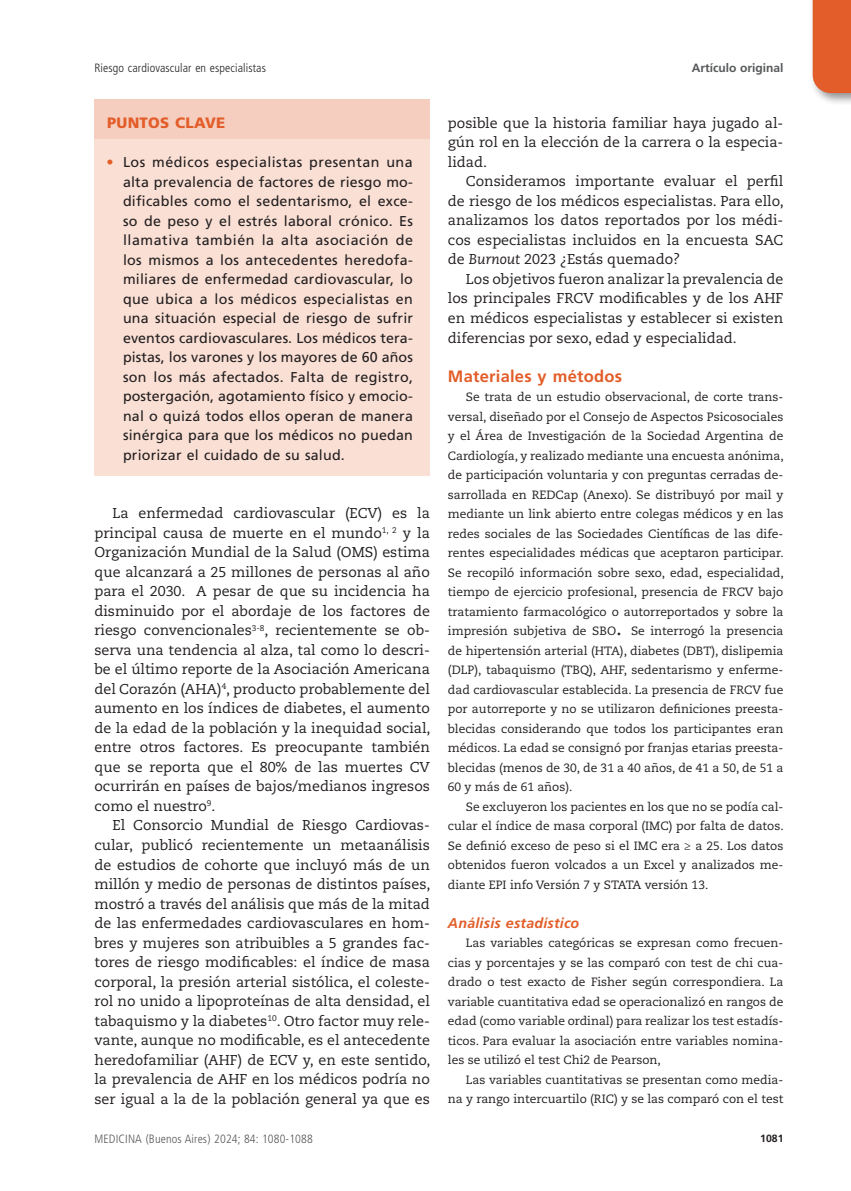
<style>
.page{position:relative;width:851px;height:1191px;background:#fff}
.page>*{position:absolute;margin:0;border:0;box-sizing:border-box;transform-origin:0 0}
.subtit-texto{font:700 16.5px "Frutiger LT Std";letter-spacing:.015em;color:#e25d29}
.subtit-Puntos_clave{font:900 15px "Frutiger LT Std";letter-spacing:.015em;color:#e25d29}
.texto1{font:14.25px/19.5px "Caecilia LT Std";color:#231f20;text-align:justify}
.texto-Pto_clave{font:14.25px/19.5px "Frutiger LT Std";letter-spacing:.015em;color:#231f20;text-align:justify}
.subtit-texto1{font:italic 700 14.25px "Frutiger LT Std";letter-spacing:.015em;color:#e25d29}
.texto2{font:12px/19.5px "Caecilia LT Std";color:#231f20;text-align:justify}
.t1{font:300 condensed 12px "Frutiger LT Std";letter-spacing:.01em;color:#57585a}
.t2{font:300 condensed 12px "Frutiger LT Std";letter-spacing:.01em;color:#231f20}
.t3{font:700 12px "Frutiger LT Std";color:#57585a}
.t4{font:700 10.5px "Frutiger LT Std";color:#231f20}
.s1{color:#e25d29}
.s2{font-style:italic}
.s3{font-size:21px}
</style>
<div class="page">
<div style="left:808px;top:0;width:42px;height:105px;background:#231f20;opacity:.5"></div>
<div style="left:812px;top:0;width:38px;height:93px;background:#e25d29"></div>
<div style="left:94px;top:100px;width:336px;height:32px;background:#f6cebf"></div>
<div style="left:94px;top:119px;width:336px;height:32px;background:#f6cebf"></div>
<div style="left:94px;top:139px;width:336px;height:337px;background:#f9dfd4"></div>
<p class="t2" style="left:94px;top:61px;width:173px">Riesgo cardiovascular en especialistas</p>
<p class="t3" style="left:691px;top:61px;width:93px">Artículo original</p>
<p class="subtit-Puntos_clave" style="left:107px;top:114px;width:120px">PUNTOS CLAVE</p>
<p class="texto-Pto_clave" style="left:123px;top:153px;width:291px;text-indent:-17px"><span class="s1">•</span> Los médicos especialistas presentan una alta prevalencia de factores de riesgo mo&shy;dificables como el sedentarismo, el exce&shy;so de peso y el estrés laboral crónico. Es llamativa también la alta asociación de los mismos a los antecedentes heredofa&shy;miliares de enfermedad cardiovascular, lo que ubica a los médicos especialistas en una situación especial de riesgo de sufrir eventos cardiovasculares. Los médicos tera&shy;pistas, los varones y los mayores de 60 años son los más afectados. Falta de registro, postergación, agotamiento físico y emocio&shy;nal o quizá todos ellos operan de manera sinérgica para que los médicos no puedan priorizar el cuidado de su salud.</p>
<p class="texto1" style="left:94px;top:504px;width:337px;text-indent:18px">La enfermedad cardiovascular (ECV) es la principal causa de muerte en el mundo<sup>1,</sup> <sup>2</sup> y la Organización Mundial de la Salud (OMS) estima que alcanzará a 25 millones de personas al año para el 2030. A pesar de que su incidencia ha disminuido por el abordaje de los factores de riesgo convencionales<sup>3-8</sup>, recientemente se ob&shy;serva una tendencia al alza, tal como lo descri&shy;be el último reporte de la Asociación Americana del Corazón (AHA)<sup>4</sup>, producto probablemente del aumento en los índices de diabetes, el aumento de la edad de la población y la inequidad social, entre otros factores. Es preocupante también que se reporta que el 80% de las muertes CV ocurrirán en países de bajos/medianos ingresos como el nuestro<sup>9</sup>.</p>
<p class="texto1" style="left:94px;top:816px;width:337px;text-indent:18px">El Consorcio Mundial de Riesgo Cardiovas&shy;cular, publicó recientemente un metaanálisis de estudios de cohorte que incluyó más de un millón y medio de personas de distintos países, mostró a través del análisis que más de la mitad de las enfermedades cardiovasculares en hom&shy;bres y mujeres son atribuibles a 5 grandes fac&shy;tores de riesgo modificables: el índice de masa corporal, la presión arterial sistólica, el coleste&shy;rol no unido a lipoproteínas de alta densidad, el tabaquismo y la diabetes<sup>10</sup>. Otro factor muy rele&shy;vante, aunque no modificable, es el antecedente heredofamiliar (AHF) de ECV y, en este sentido, la prevalencia de AHF en los médicos podría no ser igual a la de la población general ya que es</p>
<p class="texto1" style="left:448px;top:113px;width:337px">posible que la historia familiar haya jugado al&shy;gún rol en la elección de la carrera o la especia&shy;lidad.</p>
<p class="texto1" style="left:448px;top:172px;width:337px;text-indent:18px">Consideramos importante evaluar el perfil de riesgo de los médicos especialistas. Para ello, analizamos los datos reportados por los médi&shy;cos especialistas incluidos en la encuesta SAC de <span class="s2">Burnout</span> 2023 ¿Estás quemado?</p>
<p class="texto1" style="left:448px;top:269px;width:337px;text-indent:18px">Los objetivos fueron analizar la prevalencia de los principales FRCV modificables y de los AHF en médicos especialistas y establecer si existen diferencias por sexo, edad y especialidad.</p>
<p class="subtit-texto" style="left:448px;top:366px;width:176px">Materiales y métodos</p>
<p class="texto2" style="left:448px;top:387px;width:337px;text-indent:18px">Se trata de un estudio observacional, de corte trans&shy;versal, diseñado por el Consejo de Aspectos Psicosociales y el Área de Investigación de la Sociedad Argentina de Cardiología, y realizado mediante una encuesta anónima, de participación voluntaria y con preguntas cerradas de&shy;sarrollada en REDCap (Anexo). Se distribuyó por mail y mediante un link abierto entre colegas médicos y en las redes sociales de las Sociedades Científicas de las dife&shy;rentes especialidades médicas que aceptaron participar.<br>Se recopiló información sobre sexo, edad, especialidad, tiempo de ejercicio profesional, presencia de FRCV bajo tratamiento farmacológico o autorreportados y sobre la impresión subjetiva de SBO<span class="s3">.</span> Se interrogó la presencia de hipertensión arterial (HTA), diabetes (DBT), dislipemia (DLP), tabaquismo (TBQ), AHF, sedentarismo y enferme&shy;dad cardiovascular establecida. La presencia de FRCV fue por autorreporte y no se utilizaron definiciones preesta&shy;blecidas considerando que todos los participantes eran médicos. La edad se consignó por franjas etarias preesta&shy;blecidas (menos de 30, de 31 a 40 años, de 41 a 50, de 51 a 60 y más de 61 años).</p>
<p class="texto2" style="left:448px;top:797px;width:337px;text-indent:18px">Se excluyeron los pacientes en los que no se podía cal&shy;cular el índice de masa corporal (IMC) por falta de datos.<br>Se definió exceso de peso si el IMC era ≥ a 25. Los datos obtenidos fueron volcados a un Excel y analizados me&shy;diante EPI info Versión 7 y STATA versión 13.</p>
<p class="subtit-texto1" style="left:448px;top:914px;width:133px">Análisis estadístico</p>
<p class="texto2" style="left:448px;top:933px;width:337px;text-indent:18px">Las variables categóricas se expresan como frecuen&shy;cias y porcentajes y se las comparó con test de chi cua&shy;drado o test exacto de Fisher según correspondiera. La variable cuantitativa edad se operacionalizó en rangos de edad (como variable ordinal) para realizar los test estadís&shy;ticos. Para evaluar la asociación entre variables nomina&shy;les se utilizó el test Chi2 de Pearson,</p>
<p class="texto2" style="left:448px;top:1070px;width:337px;text-align:right">Las variables cuantitativas se presentan como media-<br>na y rango intercuartilo (RIC) y se las comparó con el test</p>
<p class="t1" style="left:94px;top:1132px;width:220px">MEDICINA (Buenos Aires) 2024; 84: 1080-1088</p>
<p class="t4" style="left:759px;top:1132px;width:25px">1081</p>
</div>
